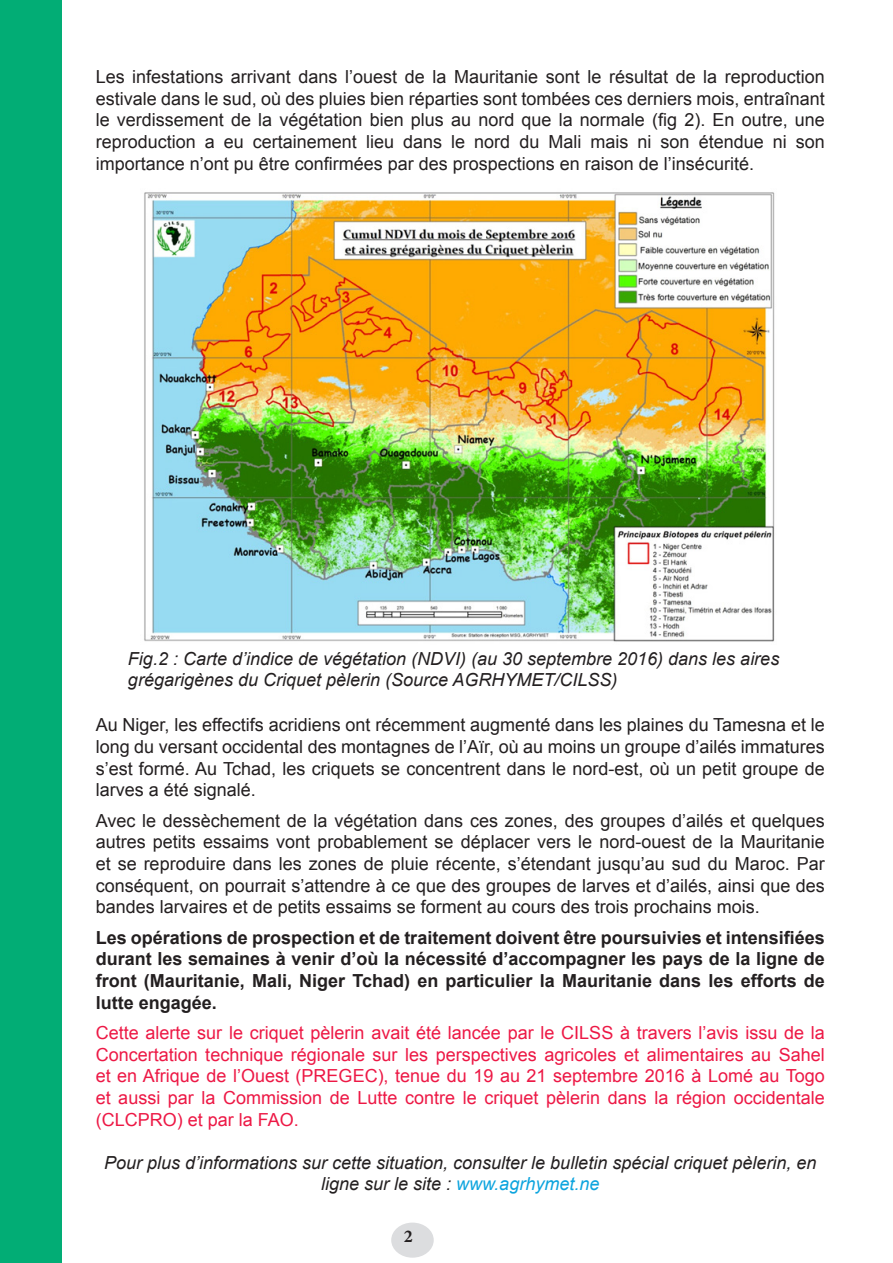
<style>
.page{position:relative;width:893px;height:1263px;background:#fff}
.page>*{position:absolute;margin:0;border:0;box-sizing:border-box;transform-origin:0 0}
.t1{font:18px/21.6px "Arial";color:#231f20;text-align:justify}
.t2{font:18px/21.6px "Arial";color:#ed1845;text-align:justify}
.t3{font:700 18px/21.6px "Arial";color:#231f20;text-align:justify}
.t4{font:italic 18px/21.6px "Arial";color:#231f20;text-align:center}
.t5{font:700 18px "Minion Pro";color:#231f20}
.s1{color:#0ca4de}
</style>
<div class="page">
<div style="left:391px;top:1222px;width:43px;height:36px;background:#dcdddf;border-radius:50%"></div>
<div style="left:0;top:0;width:61px;height:1263px;background:#02ad75"></div>
<img style="left:144px;top:192px;width:631px;height:450px">
<p class="t1" style="left:96px;top:66px;width:731px">Les infestations arrivant dans l’ouest de la Mauritanie sont le résultat de la reproduction estivale dans le sud, où des pluies bien réparties sont tombées ces derniers mois, entraînant le verdissement de la végétation bien plus au nord que la normale (fig 2). En outre, une reproduction a eu certainement lieu dans le nord du Mali mais ni son étendue ni son importance n’ont pu être confirmées par des prospections en raison de l’insécurité.</p>
<p class="t4" style="left:128px;top:648px;width:653px;text-align:left">Fig.2 : Carte d’indice de végétation (NDVI) (au 30 septembre 2016) dans les aires grégarigènes du Criquet pèlerin (Source AGRHYMET/CILSS)</p>
<p class="t1" style="left:96px;top:714px;width:731px">Au Niger, les effectifs acridiens ont récemment augmenté dans les plaines du Tamesna et le long du versant occidental des montagnes de l’Aïr, où au moins un groupe d’ailés immatures s’est formé. Au Tchad, les criquets se concentrent dans le nord-est, où un petit groupe de larves a été signalé.</p>
<p class="t1" style="left:96px;top:809px;width:731px">Avec le dessèchement de la végétation dans ces zones, des groupes d’ailés et quelques autres petits essaims vont probablement se déplacer vers le nord-ouest de la Mauritanie et se reproduire dans les zones de pluie récente, s’étendant jusqu’au sud du Maroc. Par conséquent, on pourrait s’attendre à ce que des groupes de larves et d’ailés, ainsi que des bandes larvaires et de petits essaims se forment au cours des trois prochains mois.</p>
<p class="t3" style="left:96px;top:927px;width:731px">Les opérations de prospection et de traitement doivent être poursuivies et intensifiées durant les semaines à venir d’où la nécessité d’accompagner les pays de la ligne de front (Mauritanie, Mali, Niger Tchad) en particulier la Mauritanie dans les efforts de lutte engagée.</p>
<p class="t2" style="left:96px;top:1022px;width:731px">Cette alerte sur le criquet pèlerin avait été lancée par le CILSS à travers l’avis issu de la Concertation technique régionale sur les perspectives agricoles et alimentaires au Sahel et en Afrique de l’Ouest (PREGEC), tenue du 19 au 21 septembre 2016 à Lomé au Togo et aussi par la Commission de Lutte contre le criquet pèlerin dans la région occidentale (CLCPRO) et par la FAO.</p>
<p class="t4" style="left:104px;top:1152px;width:714px">Pour plus d’informations sur cette situation, consulter le bulletin spécial criquet pèlerin, en ligne sur le site : <span class="s1">www.agrhymet.ne</span></p>
<p class="t5" style="left:404px;top:1224px;width:10px">2</p>
</div>
